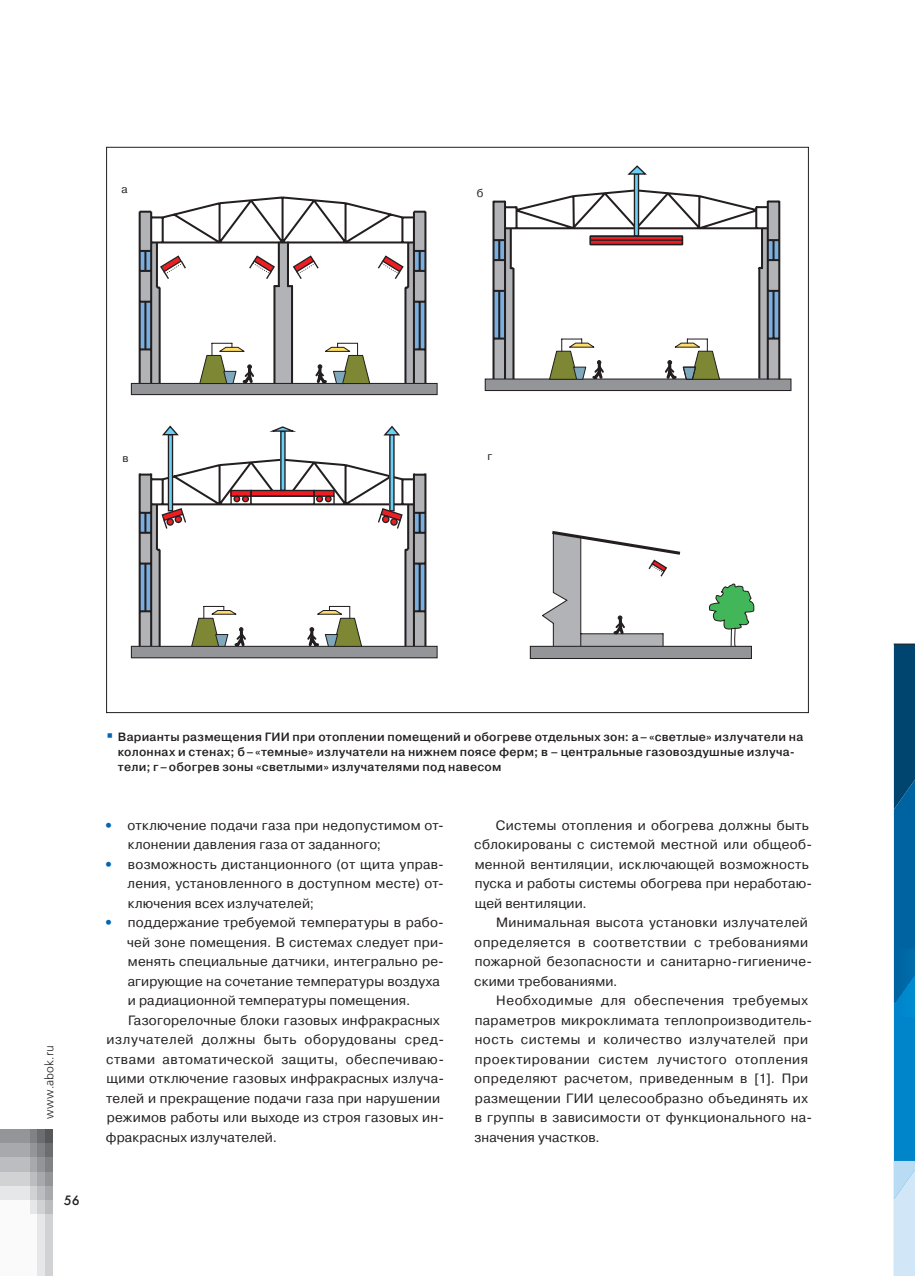
<style>
.page{position:relative;width:915px;height:1276px;background:#fff}
.page>*{position:absolute;margin:0;border:0;box-sizing:border-box;transform-origin:0 0}
.t1{font:13.5px/19.5px "Pragmatica";letter-spacing:.02em;color:#231f20}
.t2{font:13.5px "Pragmatica";letter-spacing:.04em;color:#231f20}
.t3{font:13.5px "Futura Futuris";color:#231f20}
.t4{font:500 12px/15px "Pragmatica";letter-spacing:.02em;color:#231f20}
.t5{font:300 12px "Free Set";letter-spacing:.015em;color:#231f20}
.t6{font:11.25px "Pragmatica C";color:#231f20}
.s1{font-weight:800;color:#0166b3}
</style>
<div class="page">
<div style="left:0;top:1129px;width:30px;height:14px;background:#939598"></div>
<div style="left:0;top:1143px;width:30px;height:15px;background:#a8a9ad"></div>
<div style="left:0;top:1158px;width:30px;height:14px;background:#bcbdc0"></div>
<div style="left:0;top:1172px;width:30px;height:14px;background:#d1d2d4"></div>
<div style="left:0;top:1186px;width:30px;height:14px;background:#e6e7e9"></div>
<div style="left:30px;top:1129px;width:7px;height:14px;background:#808285"></div>
<div style="left:30px;top:1143px;width:7px;height:15px;background:#939598"></div>
<div style="left:30px;top:1158px;width:7px;height:14px;background:#a8a9ad"></div>
<div style="left:30px;top:1172px;width:7px;height:14px;background:#bcbdc0"></div>
<div style="left:30px;top:1186px;width:7px;height:14px;background:#d1d2d4"></div>
<div style="left:30px;top:1200px;width:7px;height:14px;background:#e6e7e9"></div>
<div style="left:37px;top:1129px;width:8px;height:14px;background:#6c6d70"></div>
<div style="left:37px;top:1143px;width:8px;height:15px;background:#808285"></div>
<div style="left:37px;top:1158px;width:8px;height:14px;background:#939598"></div>
<div style="left:37px;top:1172px;width:8px;height:14px;background:#a8a9ad"></div>
<div style="left:37px;top:1186px;width:8px;height:14px;background:#bcbdc0"></div>
<div style="left:37px;top:1200px;width:8px;height:14px;background:#d1d2d4"></div>
<div style="left:45px;top:1129px;width:8px;height:14px;background:#57585a"></div>
<div style="left:45px;top:1143px;width:8px;height:15px;background:#6c6d70"></div>
<div style="left:45px;top:1158px;width:8px;height:14px;background:#808285"></div>
<div style="left:45px;top:1172px;width:8px;height:14px;background:#939598"></div>
<div style="left:45px;top:1186px;width:8px;height:14px;background:#a8a9ad"></div>
<div style="left:45px;top:1200px;width:8px;height:14px;background:#bcbdc0"></div>
<div style="left:0;top:1200px;width:30px;height:76px;background:#fafafa"></div>
<div style="left:30px;top:1214px;width:7px;height:62px;background:#fafafa"></div>
<div style="left:37px;top:1214px;width:8px;height:62px;background:#e6e7e9"></div>
<div style="left:45px;top:1214px;width:8px;height:62px;background:#d1d2d4"></div>
<div style="left:413px;top:474px;width:12px;height:177px;background:#b2b3b7"></div>
<svg style="left:138px;top:457px;width:278px;height:189px"></svg>
<svg style="left:416px;top:188px;width:342px;height:197px"></svg>
<svg style="left:138px;top:196px;width:278px;height:187px"></svg>
<div style="left:131px;top:383px;width:306px;height:11px;background:#939598"></div>
<div style="left:131px;top:383px;width:306px;height:12px;border:1px solid #231f20"></div>
<div style="left:485px;top:379px;width:305px;height:11px;background:#939598"></div>
<div style="left:484px;top:378px;width:307px;height:13px;border:1px solid #231f20"></div>
<hr style="left:778px;top:201px;width:2px;height:178px;background:#231f20">
<svg style="left:493px;top:202px;width:20px;height:178px"></svg>
<hr style="left:509px;top:228px;width:2px;height:41px;background:#231f20">
<hr style="left:512px;top:268px;width:2px;height:111px;background:#231f20">
<svg style="left:758px;top:200px;width:21px;height:180px"></svg>
<svg style="left:670px;top:220px;width:14px;height:5px"></svg>
<div style="left:131px;top:646px;width:306px;height:11px;background:#939598"></div>
<div style="left:131px;top:646px;width:306px;height:12px;border:1px solid #231f20"></div>
<svg style="left:415px;top:474px;width:9px;height:2px"></svg>
<hr style="left:413px;top:473px;width:2px;height:173px;background:#231f20">
<hr style="left:424px;top:473px;width:2px;height:173px;background:#231f20">
<div style="left:313px;top:490px;width:21px;height:7px;border:1px solid #231f20"></div>
<svg style="left:314px;top:496px;width:20px;height:8px"></svg>
<hr style="left:278px;top:242px;width:2px;height:44px;background:#231f20">
<hr style="left:273px;top:286px;width:2px;height:97px;background:#231f20">
<div style="left:530px;top:646px;width:221px;height:12px;background:#939598"></div>
<div style="left:529px;top:646px;width:222px;height:13px;border:1px solid #231f20"></div>
<svg style="left:139px;top:212px;width:48px;height:173px"></svg>
<svg style="left:248px;top:254px;width:32px;height:33px"></svg>
<svg style="left:707px;top:583px;width:47px;height:64px"></svg>
<svg style="left:305px;top:606px;width:58px;height:42px"></svg>
<svg style="left:198px;top:343px;width:58px;height:42px"></svg>
<svg style="left:287px;top:211px;width:138px;height:174px"></svg>
<svg style="left:548px;top:338px;width:57px;height:42px"></svg>
<svg style="left:662px;top:338px;width:58px;height:42px"></svg>
<svg style="left:635px;top:175px;width:2px;height:60px"></svg>
<div style="left:633px;top:173px;width:6px;height:64px;border:1px solid #231f20"></div>
<svg style="left:627px;top:165px;width:20px;height:10px"></svg>
<hr style="left:281px;top:431px;width:4px;height:60px;background:#6bcff6">
<div style="left:280px;top:431px;width:5px;height:60px;border:1px solid #231f20"></div>
<svg style="left:269px;top:426px;width:27px;height:6px"></svg>
<hr style="left:168px;top:435px;width:4px;height:76px;background:#6bcff6">
<div style="left:168px;top:434px;width:5px;height:77px;border:1px solid #231f20"></div>
<svg style="left:162px;top:425px;width:17px;height:11px"></svg>
<svg style="left:376px;top:504px;width:49px;height:144px"></svg>
<hr style="left:390px;top:435px;width:4px;height:76px;background:#6bcff6">
<div style="left:389px;top:434px;width:5px;height:77px;border:1px solid #231f20"></div>
<svg style="left:383px;top:425px;width:17px;height:11px"></svg>
<hr style="left:590px;top:239px;width:92px;height:2px;background:#231f20">
<div style="left:589px;top:236px;width:94px;height:9px;border:1px solid #231f20"></div>
<div style="left:250px;top:490px;width:64px;height:7px;border:1px solid #231f20"></div>
<div style="left:251px;top:496px;width:63px;height:8px;background:#fff"></div>
<div style="left:250px;top:495px;width:64px;height:10px;border:1px solid #231f20"></div>
<div style="left:382px;top:515px;width:7px;height:8px;border:1px solid #231f20;border-radius:50%"></div>
<div style="left:390px;top:518px;width:7px;height:8px;border:1px solid #231f20;border-radius:50%"></div>
<svg style="left:140px;top:474px;width:112px;height:174px"></svg>
<div style="left:174px;top:515px;width:8px;height:8px;border:1px solid #231f20;border-radius:50%"></div>
<div style="left:166px;top:518px;width:8px;height:8px;border:1px solid #231f20;border-radius:50%"></div>
<svg style="left:541px;top:531px;width:142px;height:117px"></svg>
<svg style="left:893px;top:643px;width:21px;height:632px"></svg>
<p class="t6" style="left:121px;top:183px;width:8px">a</p>
<p class="t6" style="left:476px;top:187px;width:8px">б</p>
<p class="t6" style="left:122px;top:451px;width:8px">в</p>
<p class="t6" style="left:487px;top:450px;width:6px">г</p>
<p class="t5" style="left:42px;top:1118px;width:75px;rotate:-90deg">www.abok.ru</p>
<p class="t3" style="left:64px;top:1192px;width:17px">56</p>
<p class="t4" style="left:118px;top:729px;width:686px">Варианты размещения ГИИ при отоплении помещений и обогреве отдельных зон: а–«светлые» излучатели на колоннах и стенах; б–«темные» излучатели на нижнем поясе ферм; в – центральные газовоздушные излуча&shy;тели; г–обогрев зоны «светлыми» излучателями под навесом</p>
<p class="t1" style="left:128px;top:815px;width:317px;text-indent:-24px"><span class="s1">•</span> отключение подачи газа при недопустимом от&shy;клонении давления газа от заданного;</p>
<p class="t1" style="left:127px;top:854px;width:318px;text-align:justify;text-indent:-23px"><span class="s1">•</span> возможность дистанционного (от щита управ&shy;ления, установленного в доступном месте) от&shy;ключения всех излучателей;</p>
<p class="t1" style="left:104px;top:913px;width:341px"><span class="s1">•</span> поддержание требуемой температуры в рабо-</p>
<p class="t1" style="left:127px;top:932px;width:318px">чей зоне помещения. В системах следует при-</p>
<p class="t1" style="left:128px;top:952px;width:317px">менять специальные датчики, интегрально ре-</p>
<p class="t1" style="left:128px;top:971px;width:314px">агирующие на сочетание температуры воздуха</p>
<p class="t1" style="left:128px;top:991px;width:284px">и радиационной температуры помещения.</p>
<p class="t1" style="left:128px;top:1010px;width:313px">Газогорелочные блоки газовых инфракрасных</p>
<p class="t2" style="left:107px;top:1031px;width:339px">излучателей должны быть оборудованы сред-</p>
<p class="t1" style="left:106px;top:1049px;width:339px">ствами автоматической защиты, обеспечиваю-</p>
<p class="t1" style="left:107px;top:1069px;width:339px">щими отключение газовых инфракрасных излуча-</p>
<p class="t1" style="left:106px;top:1088px;width:335px">телей и прекращение подачи газа при нарушении</p>
<p class="t1" style="left:107px;top:1108px;width:338px">режимов работы или выходе из строя газовых ин-</p>
<p class="t1" style="left:106px;top:1127px;width:172px">фракрасных излучателей.</p>
<p class="t1" style="left:474px;top:815px;width:339px;text-indent:22px">Системы отопления и обогрева должны быть сблокированы с системой местной или общеоб&shy;менной вентиляции, исключающей возможность пуска и работы системы обогрева при неработаю&shy;щей вентиляции.</p>
<p class="t1" style="left:474px;top:913px;width:339px;text-indent:22px">Минимальная высота установки излучателей определяется в соответствии с требованиями пожарной безопасности и санитарно-гигиениче&shy;скими требованиями.</p>
<p class="t1" style="left:474px;top:991px;width:339px;text-indent:22px">Необходимые для обеспечения требуемых параметров микроклимата теплопроизводитель&shy;ность системы и количество излучателей при проектировании систем лучистого отопления определяют расчетом, приведенным в [1]. При размещении ГИИ целесообразно объединять их в группы в зависимости от функционального на&shy;значения участков.</p>
</div>
